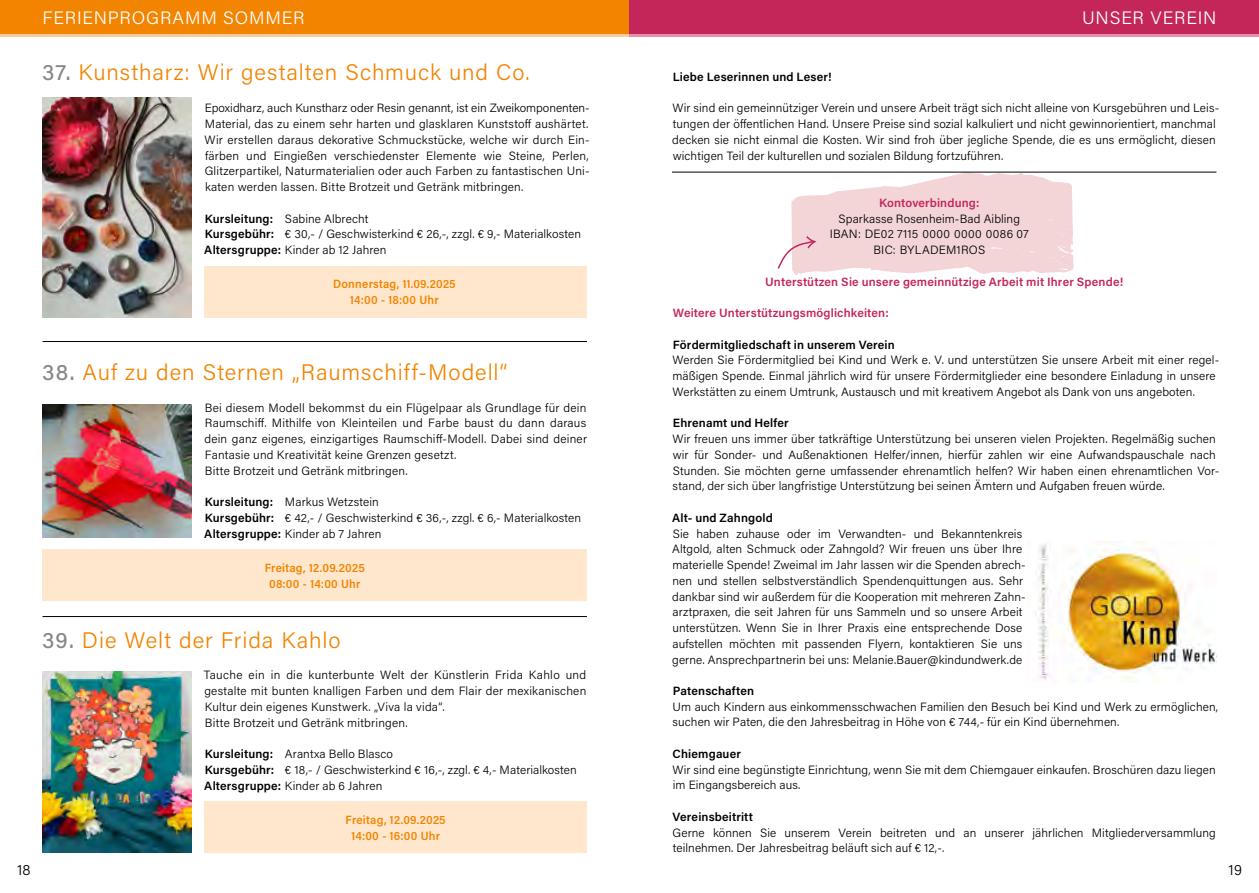
<style>
.page{position:relative;width:1259px;height:893px;background:#fff}
.page>*{position:absolute;margin:0;border:0;box-sizing:border-box;transform-origin:0 0}
.t1{font:300 22.5px "Acumin Pro";letter-spacing:.04em;color:#f28400}
.t2{font:300 18px "Acumin Pro";letter-spacing:.045em;color:#fff}
.t3{font:300 15px "Acumin Pro";color:#000}
.t4{font:300 12px/15.8px "Acumin Pro";letter-spacing:.01em;color:#000}
.t5{font:600 12px "Acumin Pro";letter-spacing:.01em;color:#000}
.t6{font:600 12px "Acumin Pro";letter-spacing:.01em;color:#c4265a}
.t7{font:600 12px/15.8px "Acumin Pro Semi Cond";letter-spacing:.02em;color:#f28400;text-align:center}
.s1{font-weight:500;color:#878988}
.s2{font-weight:600}
</style>
<div class="page">
<div style="left:0;top:0;width:629px;height:34px;background:#f28400"></div>
<hr style="left:0;top:34px;width:629px;height:2px;background:#fcce9d">
<div style="left:43px;top:550px;width:544px;height:51px;background:#fee7cc"></div>
<div style="left:204px;top:802px;width:383px;height:51px;background:#fee7cc"></div>
<div style="left:204px;top:266px;width:383px;height:51px;background:#fee7cc"></div>
<img style="left:43px;top:404px;width:148px;height:134px">
<img style="left:43px;top:672px;width:148px;height:181px">
<img style="left:43px;top:98px;width:148px;height:219px">
<div style="left:629px;top:0;width:630px;height:36px;background:#c4265a"></div>
<hr style="left:629px;top:34px;width:630px;height:2px;background:#fff">
<img style="left:1036px;top:541px;width:180px;height:142px">
<hr style="left:672px;top:172px;width:544px;height:1px;background:#000">
<svg style="left:777px;top:172px;width:297px;height:103px"></svg>
<hr style="left:43px;top:616px;width:544px;height:1px;background:#000">
<hr style="left:43px;top:341px;width:544px;height:1px;background:#000">
<h2 class="t2" style="left:43px;top:6px;width:263px">FERIENPROGRAMM SOMMER</h2>
<h1 class="t1" style="left:42px;top:57px;width:489px"><span class="s1">37.</span> Kunstharz: Wir gestalten Schmuck und Co.</h1>
<p class="t4" style="left:205px;top:100px;width:386px">Epoxidharz, auch Kunstharz oder Resin genannt, ist ein Zweikomponenten-Material, das zu einem sehr harten und glasklaren Kunststoff aushärtet.<br>Wir erstellen daraus dekorative Schmuckstücke, welche wir durch Ein&shy;färben und Eingießen verschiedenster Elemente wie Steine, Perlen, Glitzerpartikel, Naturmaterialien oder auch Farben zu fantastischen Uni&shy;katen werden lassen. Bitte Brotzeit und Getränk mitbringen.</p>
<p class="t4" style="left:204px;top:210px;width:378px"><span class="s2">Kursleitung:</span> Sabine Albrecht<br><span class="s2">Kursgebühr:</span> € 30,- / Geschwisterkind € 26,-, zzgl. € 9,- Materialkosten<br><span class="s2">Altersgruppe:</span> Kinder ab 12 Jahren</p>
<p class="t7" style="left:333px;top:276px;width:124px">Donnerstag, 11.09.2025<br>14:00 - 18:00 Uhr</p>
<h1 class="t1" style="left:42px;top:357px;width:467px"><span class="s1">38.</span> Auf zu den Sternen „Raumschiff-Modell“</h1>
<p class="t4" style="left:204px;top:399px;width:384px">Bei diesem Modell bekommst du ein Flügelpaar als Grundlage für dein Raumschiff. Mithilfe von Kleinteilen und Farbe baust du dann daraus dein ganz eigenes, einzigartiges Raumschiff-Modell. Dabei sind deiner Fantasie und Kreativität keine Grenzen gesetzt.<br>Bitte Brotzeit und Getränk mitbringen.</p>
<p class="t4" style="left:204px;top:494px;width:378px"><span class="s2">Kursleitung:</span> Markus Wetzstein<br><span class="s2">Kursgebühr:</span> € 42,- / Geschwisterkind € 36,-, zzgl. € 6,- Materialkosten<br><span class="s2">Altersgruppe:</span> Kinder ab 7 Jahren</p>
<p class="t7" style="left:265px;top:560px;width:102px">Freitag, 12.09.2025<br>08:00 - 14:00 Uhr</p>
<h1 class="t1" style="left:42px;top:624px;width:300px"><span class="s1">39.</span> Die Welt der Frida Kahlo</h1>
<p class="t4" style="left:204px;top:667px;width:384px">Tauche ein in die kunterbunte Welt der Künstlerin Frida Kahlo und gestalte mit bunten knalligen Farben und dem Flair der mexikanischen Kultur dein eigenes Kunstwerk. „Viva la vida“.<br>Bitte Brotzeit und Getränk mitbringen.</p>
<p class="t4" style="left:204px;top:745px;width:374px"><span class="s2">Kursleitung:</span> Arantxa Bello Blasco<br><span class="s2">Kursgebühr:</span> € 18,- / Geschwisterkind € 16,-, zzgl. € 4,- Materialkosten<br><span class="s2">Altersgruppe:</span> Kinder ab 6 Jahren</p>
<p class="t7" style="left:345px;top:812px;width:102px">Freitag, 12.09.2025<br>14:00 - 16:00 Uhr</p>
<h2 class="t2" style="left:1082px;top:5px;width:136px">UNSER VEREIN</h2>
<p class="t5" style="left:673px;top:68px;width:160px">Liebe Leserinnen und Leser!</p>
<p class="t4" style="left:672px;top:100px;width:548px">Wir sind ein gemeinnütziger Verein und unsere Arbeit trägt sich nicht alleine von Kursgebühren und Leis&shy;tungen der öffentlichen Hand. Unsere Preise sind sozial kalkuliert und nicht gewinnorientiert, manchmal decken sie nicht einmal die Kosten. Wir sind froh über jegliche Spende, die es uns ermöglicht, diesen wichtigen Teil der kulturellen und sozialen Bildung fortzuführen.</p>
<p class="t6" style="left:879px;top:194px;width:102px">Kontoverbindung:</p>
<p class="t4" style="left:830px;top:210px;width:200px;text-align:center">Sparkasse Rosenheim-Bad Aibling<br>IBAN: DE02 7115 0000 0000 0086 07<br>BIC: BYLADEM1ROS</p>
<p class="t6" style="left:765px;top:273px;width:360px">Unterstützen Sie unsere gemeinnützige Arbeit mit Ihrer Spende!</p>
<p class="t6" style="left:673px;top:304px;width:217px">Weitere Unterstützungsmöglichkeiten:</p>
<p class="t5" style="left:673px;top:336px;width:223px">Fördermitgliedschaft in unserem Verein</p>
<p class="t4" style="left:672px;top:352px;width:548px">Werden Sie Fördermitglied bei Kind und Werk e. V. und unterstützen Sie unsere Arbeit mit einer regel&shy;mäßigen Spende. Einmal jährlich wird für unsere Fördermitglieder eine besondere Einladung in unsere<br>Werkstätten zu einem Umtrunk, Austausch und mit kreativem Angebot als Dank von uns angeboten.</p>
<p class="t5" style="left:673px;top:415px;width:117px">Ehrenamt und Helfer</p>
<p class="t4" style="left:672px;top:430px;width:548px">Wir freuen uns immer über tatkräftige Unterstützung bei unseren vielen Projekten. Regelmäßig suchen wir für Sonder- und Außenaktionen Helfer/innen, hierfür zahlen wir eine Aufwandspauschale nach Stunden. Sie möchten gerne umfassender ehrenamtlich helfen? Wir haben einen ehrenamtlichen Vor&shy;stand, der sich über langfristige Unterstützung bei seinen Ämtern und Aufgaben freuen würde.</p>
<p class="t5" style="left:672px;top:509px;width:102px">Alt- und Zahngold</p>
<p class="t4" style="left:672px;top:525px;width:355px">Sie haben zuhause oder im Verwandten- und Bekanntenkreis Altgold, alten Schmuck oder Zahngold? Wir freuen uns über Ihre materielle Spende! Zweimal im Jahr lassen wir die Spenden abrech&shy;nen und stellen selbstverständlich Spendenquittungen aus. Sehr dankbar sind wir außerdem für die Kooperation mit mehreren Zahn&shy;arztpraxen, die seit Jahren für uns Sammeln und so unsere Arbeit unterstützen. Wenn Sie in Ihrer Praxis eine entsprechende Dose aufstellen möchten mit passenden Flyern, kontaktieren Sie uns gerne. Ansprechpartnerin bei uns: Melanie.Bauer@kindundwerk.de</p>
<p class="t5" style="left:673px;top:682px;width:83px">Patenschaften</p>
<p class="t4" style="left:672px;top:698px;width:547px">Um auch Kindern aus einkommensschwachen Familien den Besuch bei Kind und Werk zu ermöglichen, suchen wir Paten, die den Jahresbeitrag in Höhe von € 744,- für ein Kind übernehmen.</p>
<p class="t5" style="left:672px;top:745px;width:70px">Chiemgauer</p>
<p class="t4" style="left:672px;top:761px;width:545px">Wir sind eine begünstigte Einrichtung, wenn Sie mit dem Chiemgauer einkaufen. Broschüren dazu liegen im Eingangsbereich aus.</p>
<p class="t5" style="left:672px;top:808px;width:82px">Vereinsbeitritt</p>
<p class="t4" style="left:672px;top:824px;width:545px">Gerne können Sie unserem Verein beitreten und an unserer jährlichen Mitgliederversammlung teilnehmen. Der Jahresbeitrag beläuft sich auf € 12,-.</p>
<p class="t3" style="left:17px;top:859px;width:15px">18</p>
<p class="t3" style="left:1228px;top:860px;width:15px">19</p>
</div>
